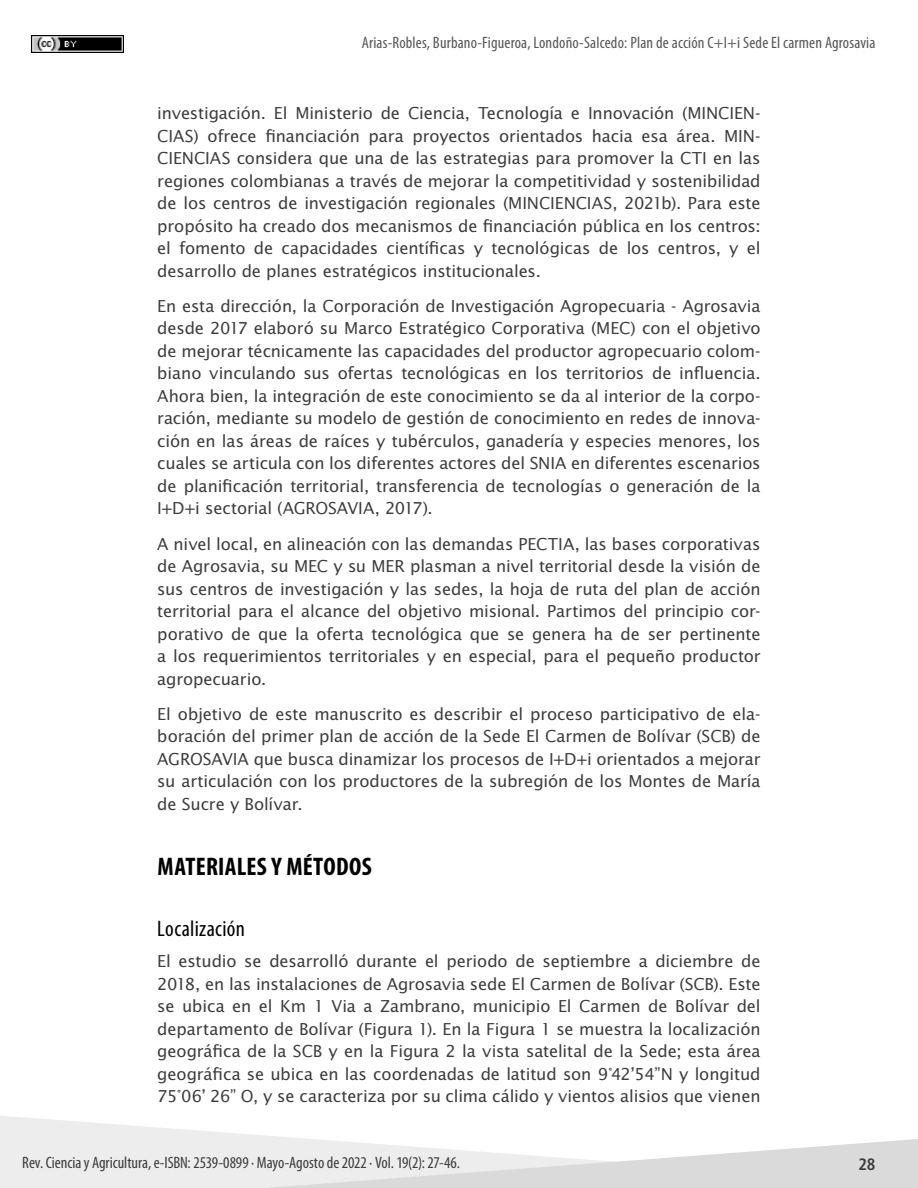
<style>
.page{position:relative;width:918px;height:1188px;background:#fff}
.page>*{position:absolute;margin:0;border:0;box-sizing:border-box;transform-origin:0 0}
.t1{font:700 condensed 25.5px "Myriad Pro";letter-spacing:.01em;color:#000}
.t2{font:condensed 22.5px "Myriad Pro";letter-spacing:.015em;color:#000}
.t3{font:16.5px/22.5px "Lucida Sans Std";letter-spacing:-.005em;color:#3c3c3b;text-align:justify}
.t4{font:condensed 16.5px "Myriad Pro";letter-spacing:.01em;color:#575756}
.t5{font:condensed 16.5px "Myriad Pro";letter-spacing:-.005em;color:#3c3c3b}
.t6{font:700 condensed 16.5px "Frutiger LT Std";color:#3c3c3b}
</style>
<div class="page">
<img style="left:31px;top:36px;width:92px;height:17px">
<svg style="left:0;top:1116px;width:305px;height:72px;fill:#ededed"></svg>
<svg style="left:269px;top:1139px;width:649px;height:49px"></svg>
<p class="t4" style="left:362px;top:33px;width:515px">Arias-Robles, Burbano-Figueroa, Londoño-Salcedo: Plan de acción C+I+i Sede El carmen Agrosavia</p>
<p class="t3" style="left:157px;top:102px;width:605px">investigación. El Ministerio de Ciencia, Tecnología e Innovación (MINCIEN-CIAS) ofrece financiación para proyectos orientados hacia esa área. MIN-CIENCIAS considera que una de las estrategias para promover la CTI en las regiones colombianas a través de mejorar la competitividad y sostenibilidad de los centros de investigación regionales (MINCIENCIAS, 2021b). Para este propósito ha creado dos mecanismos de financiación pública en los centros: el fomento de capacidades científicas y tecnológicas de los centros, y el desarrollo de planes estratégicos institucionales.</p>
<p class="t3" style="left:157px;top:295px;width:605px">En esta dirección, la Corporación de Investigación Agropecuaria - Agrosavia desde 2017 elaboró su Marco Estratégico Corporativa (MEC) con el objetivo de mejorar técnicamente las capacidades del productor agropecuario colom&shy;biano vinculando sus ofertas tecnológicas en los territorios de influencia.<br>Ahora bien, la integración de este conocimiento se da al interior de la corpo&shy;ración, mediante su modelo de gestión de conocimiento en redes de innova&shy;ción en las áreas de raíces y tubérculos, ganadería y especies menores, los cuales se articula con los diferentes actores del SNIA en diferentes escenarios de planificación territorial, transferencia de tecnologías o generación de la I+D+i sectorial (AGROSAVIA, 2017).</p>
<p class="t3" style="left:157px;top:533px;width:605px">A nivel local, en alineación con las demandas PECTIA, las bases corporativas de Agrosavia, su MEC y su MER plasman a nivel territorial desde la visión de sus centros de investigación y las sedes, la hoja de ruta del plan de acción territorial para el alcance del objetivo misional. Partimos del principio cor&shy;porativo de que la oferta tecnológica que se genera ha de ser pertinente a los requerimientos territoriales y en especial, para el pequeño productor agropecuario.</p>
<p class="t3" style="left:157px;top:703px;width:605px">El objetivo de este manuscrito es describir el proceso participativo de ela&shy;boración del primer plan de acción de la Sede El Carmen de Bolívar (SCB) de AGROSAVIA que busca dinamizar los procesos de I+D+i orientados a mejorar su articulación con los productores de la subregión de los Montes de María de Sucre y Bolívar.</p>
<h1 class="t1" style="left:158px;top:851px;width:216px">MATERIALES Y MÉTODOS</h1>
<h2 class="t2" style="left:157px;top:915px;width:89px">Localización</h2>
<p class="t3" style="left:157px;top:950px;width:605px">El estudio se desarrolló durante el periodo de septiembre a diciembre de 2018, en las instalaciones de Agrosavia sede El Carmen de Bolívar (SCB). Este se ubica en el Km 1 Via a Zambrano, municipio El Carmen de Bolívar del departamento de Bolívar (Figura 1). En la Figura 1 se muestra la localización geográfica de la SCB y en la Figura 2 la vista satelital de la Sede; esta área geográfica se ubica en las coordenadas de latitud son 9°42’54”N y longitud 75°06’ 26” O, y se caracteriza por su clima cálido y vientos alisios que vienen</p>
<p class="t5" style="left:22px;top:1153px;width:439px">Rev. Ciencia y Agricultura, e-ISBN: 2539-0899 ∙ Mayo-Agosto de 2022 ∙ Vol. 19(2): 27-46.</p>
<p class="t6" style="left:858px;top:1154px;width:19px">28</p>
</div>
